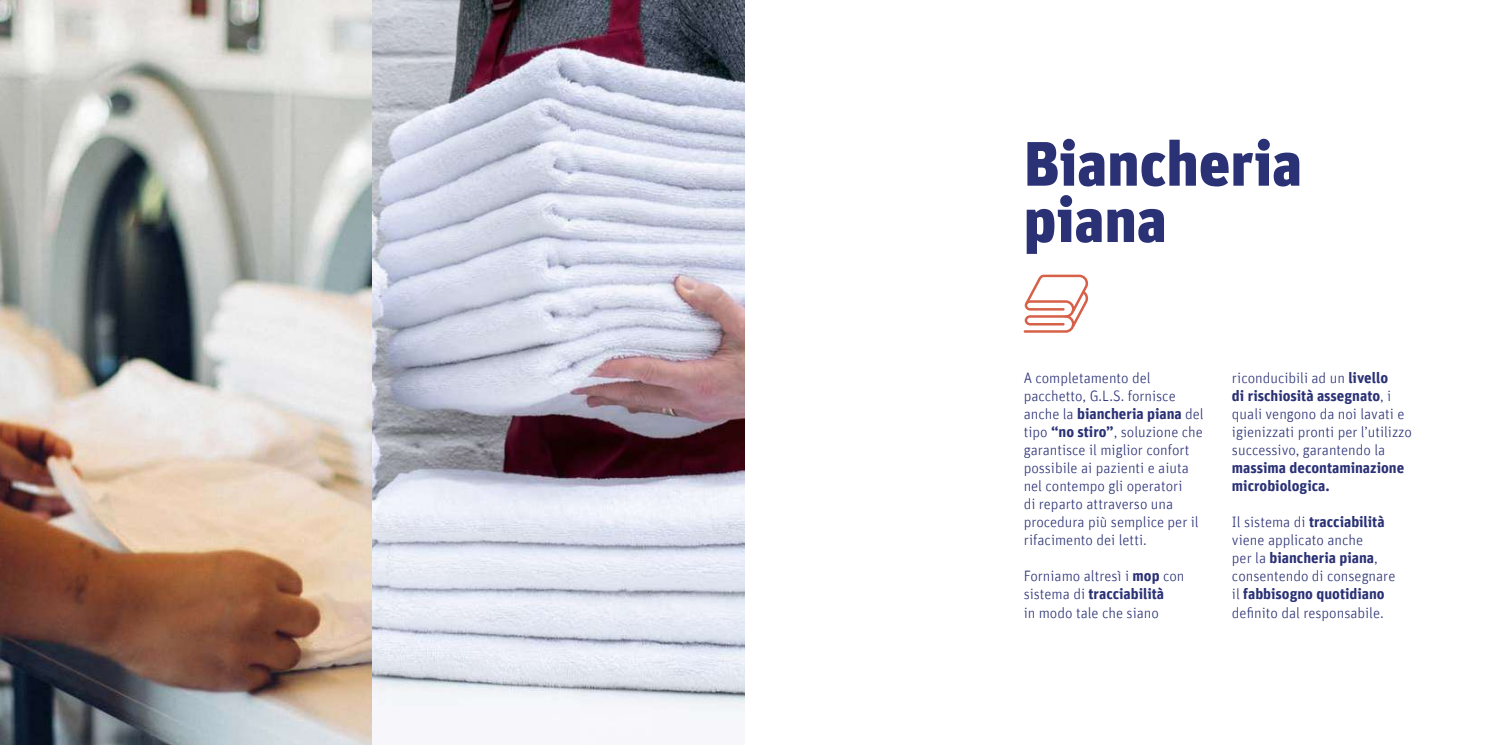
<style>
.page{position:relative;width:1489px;height:745px;background:#fff}
.page>*{position:absolute;margin:0;border:0;box-sizing:border-box;transform-origin:0 0}
.t1{font:900 62.5px/56.2px "Unit";color:#2a3175}
.t2{font:300 15px/18px "Unit";color:#2a3175}
.t3{font:700 15px/18px "Unit";color:#2a3175}
.s1{font-weight:700}
</style>
<div class="page">
<img style="left:0;top:0;width:744px;height:744px">
<svg style="left:1023px;top:274px;width:65px;height:58px"></svg>
<h1 class="t1" style="left:1023px;top:134px;width:280px">Biancheria piana</h1>
<p class="t2" style="left:1023px;top:368px;width:181px">A completamento del pacchetto, G.L.S. fornisce anche la <span class="s1">biancheria piana</span> del tipo <span class="s1">“no stiro”</span>, soluzione che garantisce il miglior confort possibile ai pazienti e aiuta nel contempo gli operatori<br>di reparto attraverso una procedura più semplice per il rifacimento dei letti.</p>
<p class="t2" style="left:1023px;top:566px;width:162px">Forniamo altresì i <span class="s1">mop</span> con sistema di <span class="s1">tracciabilità<br></span>in modo tale che siano</p>
<p class="t2" style="left:1231px;top:368px;width:182px">riconducibili ad un <span class="s1">livello<br>di rischiosità assegnato</span>, i quali vengono da noi lavati e igienizzati pronti per l’utilizzo successivo, garantendo la</p>
<p class="t3" style="left:1231px;top:458px;width:174px">massima decontaminazione microbiologica.</p>
<p class="t2" style="left:1231px;top:512px;width:165px">Il sistema di <span class="s1">tracciabilità </span>viene applicato anche<br>per la <span class="s1">biancheria piana</span>, consentendo di consegnare il <span class="s1">fabbisogno quotidiano </span>definito dal responsabile.</p>
</div>
